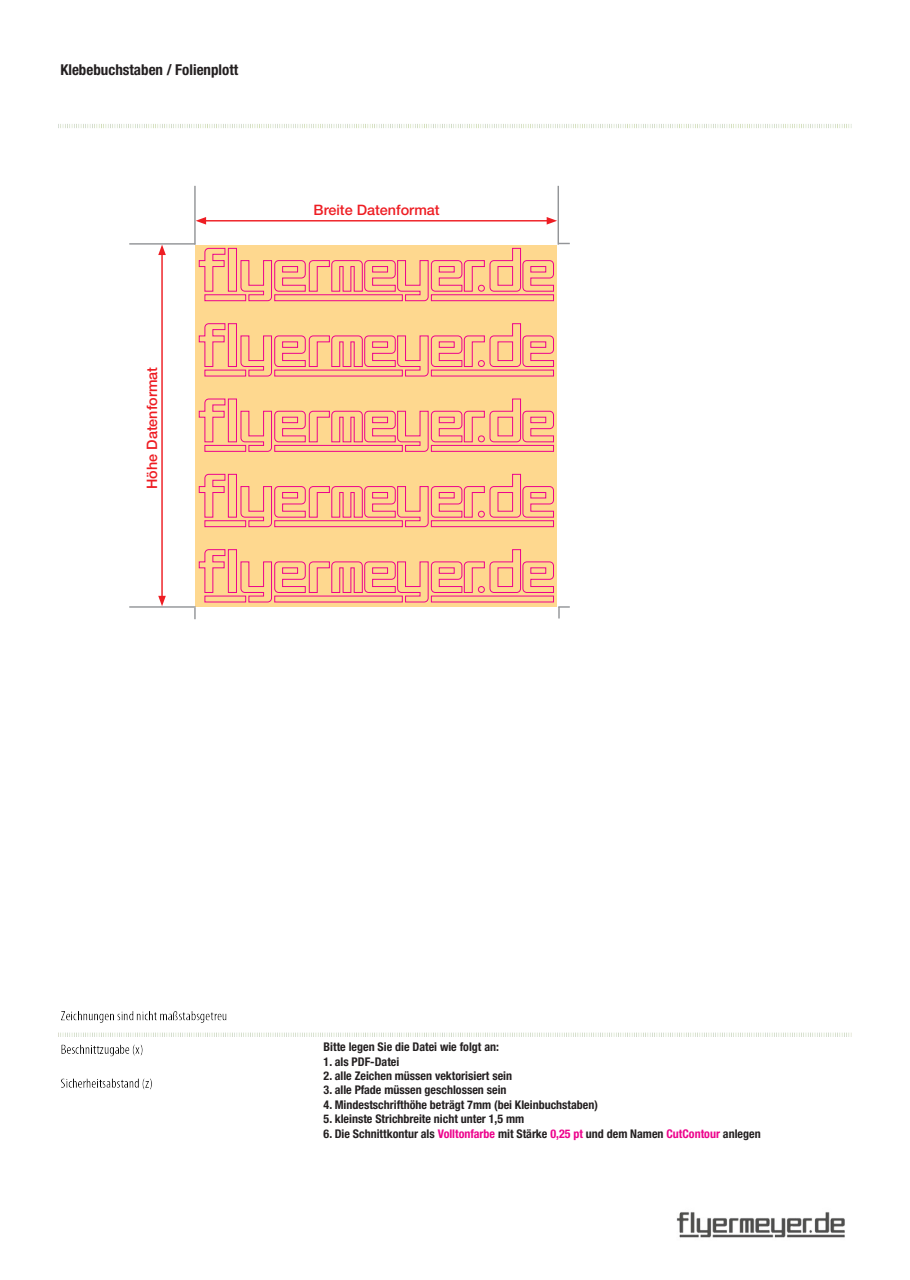
<style>
.page{position:relative;width:910px;height:1280px;background:#fff}
.page>*{position:absolute;margin:0;border:0;box-sizing:border-box;transform-origin:0 0}
.t1{font:700 condensed 15px "Helvetica Neue LT Std";color:#231f20}
.t2{font:500 14.4px "Helvetica Neue LT Std";color:#ee1d23}
.t3{font:condensed 13.5px "Myriad Pro";letter-spacing:.005em;color:#231f20}
.t4{font:700 condensed 12px "Helvetica Neue LT Std";color:#231f20}
.s1{color:#ed028c}
</style>
<div class="page">
<img style="left:58px;top:124px;width:794px;height:966px">
<img style="left:676px;top:1212px;width:169px;height:26px">
<div style="left:43px;top:146px;width:527px;height:543px;background:#fff"></div>
<div style="left:50px;top:1057px;width:54px;height:12px;background:#fff"></div>
<div style="left:196px;top:245px;width:361px;height:361px;background:#fed88f"></div>
<hr style="left:161px;top:253px;width:2px;height:345px;background:#ee1d23">
<svg style="left:158px;top:245px;width:8px;height:10px"></svg>
<svg style="left:158px;top:596px;width:8px;height:10px"></svg>
<hr style="left:204px;top:220px;width:345px;height:1px;background:#ee1d23">
<svg style="left:547px;top:217px;width:10px;height:8px"></svg>
<svg style="left:196px;top:217px;width:10px;height:8px"></svg>
<hr style="left:194px;top:186px;width:2px;height:59px;background:#939598">
<hr style="left:129px;top:243px;width:66px;height:2px;background:#939598">
<hr style="left:129px;top:606px;width:67px;height:2px;background:#939598">
<hr style="left:558px;top:186px;width:1px;height:59px;background:#939598">
<div style="left:306px;top:1040px;width:171px;height:83px;background:#fff"></div>
<svg style="left:199px;top:243px;width:371px;height:58px"></svg>
<svg style="left:199px;top:323px;width:355px;height:53px"></svg>
<svg style="left:199px;top:398px;width:355px;height:54px"></svg>
<svg style="left:199px;top:474px;width:355px;height:53px"></svg>
<svg style="left:194px;top:549px;width:376px;height:70px"></svg>
<p class="t1" style="left:60px;top:61px;width:179px">Klebebuchstaben / Folienplott</p>
<p class="t2" style="left:143px;top:489px;width:124px;rotate:-90deg">Höhe Datenformat</p>
<p class="t2" style="left:314px;top:201px;width:128px">Breite Datenformat</p>
<p class="t4" style="left:324px;top:1040px;width:177px">Bitte legen Sie die Datei wie folgt an:</p>
<p class="t4" style="left:324px;top:1054px;width:77px">1. als PDF-Datei</p>
<p class="t4" style="left:324px;top:1068px;width:190px">2. alle Zeichen müssen vektorisiert sein</p>
<p class="t4" style="left:324px;top:1083px;width:184px">3. alle Pfade müssen geschlossen sein</p>
<p class="t4" style="left:324px;top:1097px;width:276px">4. Mindestschrifthöhe beträgt 7mm (bei Kleinbuchstaben)</p>
<p class="t4" style="left:324px;top:1112px;width:202px">5. kleinste Strichbreite nicht unter 1,5 mm</p>
<p class="t4" style="left:324px;top:1126px;width:439px">6. Die Schnittkontur als <span class="s1">Volltonfarbe</span> mit Stärke <span class="s1">0,25 pt</span> und dem Namen <span class="s1">CutContour</span> anlegen</p>
<p class="t3" style="left:332px;top:1075px;width:98px">C = Ansicht Endformat</p>
</div>
